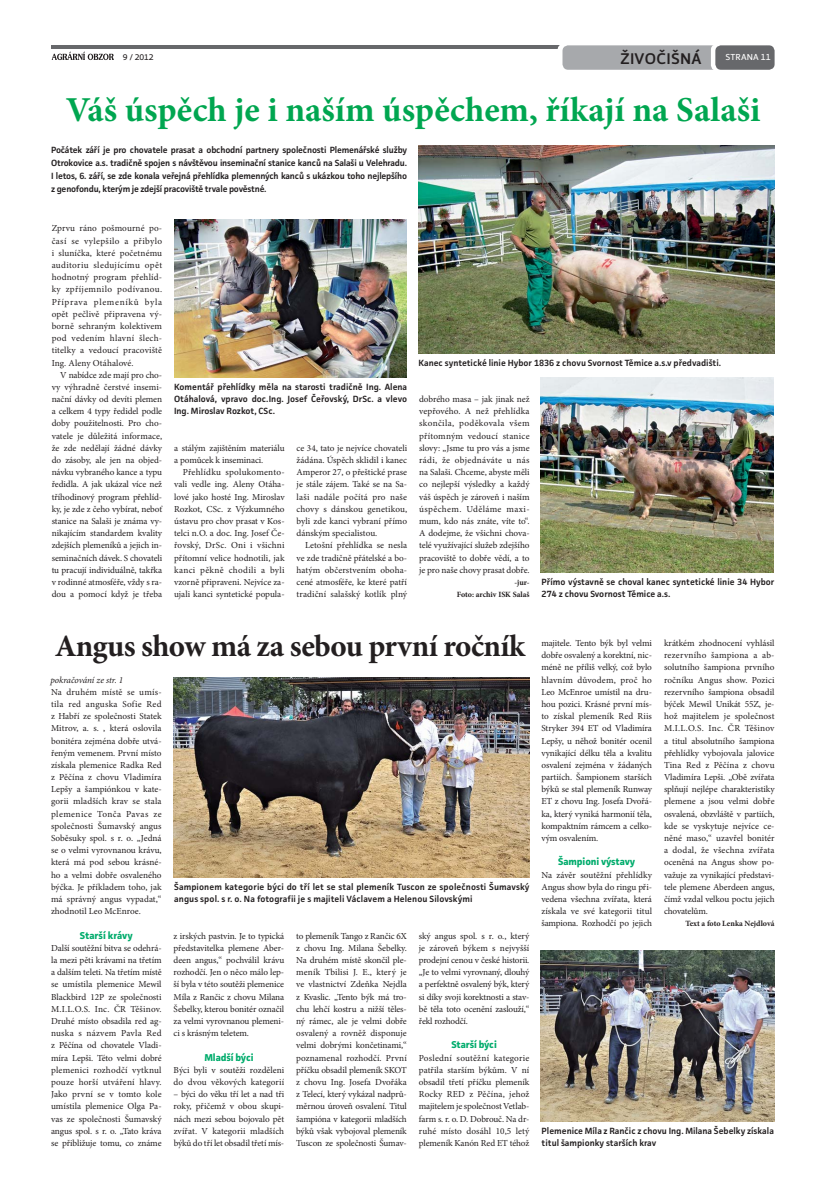
<style>
.page{position:relative;width:820px;height:1191px;background:#fff}
.page>*{position:absolute;margin:0;border:0;box-sizing:border-box;transform-origin:0 0}
.t1{font:700 35px "Minion Pro";color:#00a650}
.t2{font:700 31px "Minion Pro";letter-spacing:-.02em;color:#231f20}
.t3{font:16px "Priva Three Pro";letter-spacing:.015em;color:#231f20}
.t4{font:700 10px "Facit";letter-spacing:-.01em;color:#00ac6c}
.t5{font:9.2px/12.2px "Minion Pro";letter-spacing:-.01em;color:#231f20;text-align:justify}
.t6{font:italic 9.2px "Minion Pro";letter-spacing:-.01em;color:#231f20}
.t7{font:600 9px/12.2px "Facit";color:#231f20}
.t8{font:9px "Priva Two Pro";letter-spacing:.005em;color:#fff}
.t9{font:8.5px "Priva Two Pro";color:#231f20}
.t10{font:700 8px/12.2px "Minion Pro";color:#231f20;text-align:right}
</style>
<div class="page">
<hr style="left:51px;top:45px;width:524px;height:4px;background:#67686b">
<div style="left:557px;top:44px;width:58px;height:27px;background:#fff;border-radius:6px"></div>
<div style="left:562px;top:45px;width:207px;height:25px;background:#a7a9ac;border-radius:6px"></div>
<div style="left:710px;top:44px;width:58px;height:27px;background:#fff;border-radius:6px"></div>
<svg style="left:52px;top:52px;width:62px;height:8px"></svg>
<div style="left:715px;top:45px;width:59px;height:25px;background:#67686b;border-radius:6px"></div>
<img style="left:173px;top:677px;width:356px;height:201px">
<img style="left:540px;top:950px;width:234px;height:172px">
<img style="left:419px;top:145px;width:355px;height:208px">
<img style="left:174px;top:219px;width:232px;height:159px">
<img style="left:540px;top:378px;width:233px;height:195px">
<h3 class="t3" style="left:620px;top:53px;width:82px">ŽIVOČIŠNÁ</h3>
<h1 class="t1" style="left:66px;top:96px;width:695px">Váš úspěch je i naším úspěchem, říkají na Salaši</h1>
<p class="t7" style="left:51px;top:144px;width:357px;line-height:13px;text-align:justify">Počátek září je pro chovatele prasat a obchodní partnery společnosti Plemenářské služby Otrokovice a.s. tradičně spojen s návštěvou inseminační stanice kanců na Salaši u Velehradu.<br>I letos, 6. září, se zde konala veřejná přehlídka plemenných kanců s ukázkou toho nejlepšího z genofondu, kterým je zdejší pracoviště trvale pověstné.</p>
<p class="t9" style="left:123px;top:52px;width:32px">9 / 2012</p>
<p class="t8" style="left:725px;top:52px;width:47px">STRANA 11</p>
<p class="t5" style="left:52px;top:223px;width:112px">Zprvu ráno pošmourné po&shy;časí se vylepšilo a přibylo i sluníčka, které početnému auditoriu sledujícímu opět hodnotný program přehlíd&shy;ky zpříjemnilo podívanou.<br>Příprava plemeníků byla opět pečlivě připravena vý&shy;borně sehraným kolektivem pod vedením hlavní šlech&shy;titelky a vedoucí pracoviště Ing. Aleny Otáhalové.</p>
<p class="t5" style="left:52px;top:369px;width:112px;text-indent:9px">V nabídce zde mají pro cho&shy;vy výhradně čerstvé insemi&shy;nační dávky od devíti plemen a celkem 4 typy ředidel podle doby použitelnosti. Pro cho&shy;vatele je důležitá informace, že zde nedělají žádné dávky do zásoby, ale jen na objed&shy;návku vybraného kance a typu ředidla. A jak ukázal více než tříhodinový program přehlíd&shy;ky, je zde z čeho vybírat, neboť stanice na Salaši je známa vy&shy;nikajícím standardem kvality zdejších plemeníků a jejich in&shy;seminačních dávek. S chovateli tu pracují individuálně, takřka v rodinné atmosféře, vždy s ra&shy;dou a pomocí když je třeba</p>
<p class="t7" style="left:174px;top:382px;width:234px;text-align:justify">Komentář přehlídky měla na starosti tradičně Ing. Alena Otáhalová, vpravo doc.Ing. Josef Čeřovský, DrSc. a vlevo Ing. Miroslav Rozkot, CSc.</p>
<p class="t5" style="left:174px;top:442px;width:112px">a stálým zajištěním materiálu a pomůcek k inseminaci.</p>
<p class="t5" style="left:174px;top:467px;width:112px;text-indent:9px">Přehlídku spolukomento&shy;vali vedle ing. Aleny Otáha&shy;lové jako hosté Ing. Miroslav Rozkot, CSc. z Výzkumného ústavu pro chov prasat v Kos&shy;telci n.O. a doc. Ing. Josef Če&shy;řovský, DrSc. Oni i všichni přítomní velice hodnotili, jak kanci pěkně chodili a byli vzorně připraveni. Nejvíce za&shy;ujali kanci syntetické popula-</p>
<p class="t5" style="left:296px;top:442px;width:112px">ce 34, tato je nejvíce chovateli žádána. Úspěch sklidil i kanec Amperor 27, o přeštické prase je stále zájem. Také se na Sa&shy;laši nadále počítá pro naše chovy s dánskou genetikou, byli zde kanci vybraní přímo dánským specialistou.</p>
<p class="t5" style="left:296px;top:540px;width:112px;text-indent:9px">Letošní přehlídka se nesla ve zde tradičně přátelské a bo&shy;hatým občerstvením oboha&shy;cené atmosféře, ke které patří tradiční salašský kotlík plný</p>
<p class="t7" style="left:418px;top:357px;width:304px">Kanec syntetické linie Hybor 1836 z chovu Svornost Těmice a.s.v předvadišti.</p>
<p class="t5" style="left:419px;top:394px;width:112px">dobrého masa – jak jinak než vepřového. A než přehlídka skončila, poděkovala všem přítomným vedoucí stanice slovy: „Jsme tu pro vás a jsme rádi, že objednáváte u nás na Salaši. Chceme, abyste měli co nejlepší výsledky a každý váš úspěch je zároveň i naším úspěchem. Uděláme maxi&shy;mum, kdo nás znáte, víte to“.<br>A dodejme, že všichni chova&shy;telé využívající služeb zdejšího pracoviště to dobře vědí, a to je pro naše chovy prasat dobře.</p>
<p class="t10" style="left:456px;top:577px;width:74px">-jur-<br>Foto: archiv ISK Salaš</p>
<p class="t7" style="left:541px;top:577px;width:234px">Přímo výstavně se choval kanec syntetické linie 34 Hybor<br>274 z chovu Svornost Těmice a.s.</p>
<h2 class="t2" style="left:55px;top:633px;width:471px">Angus show má za sebou první ročník</h2>
<p class="t6" style="left:50px;top:674px;width:74px">pokračování ze str. 1</p>
<p class="t5" style="left:51px;top:686px;width:112px">Na druhém místě se umís&shy;tila red anguska Sofie Red z Habří ze společnosti Statek Mitrov, a. s. , která oslovila bonitéra zejména dobře utvá&shy;řeným vemenem. První místo získala plemenice Radka Red z Pěčína z chovu Vladimíra Lepšy a šampiónkou v kate&shy;gorii mladších krav se stala plemenice Tonča Pavas ze společnosti Šumavský angus Soběsuky spol. s r. o. „Jedná se o velmi vyrovnanou krávu, která má pod sebou krásné&shy;ho a velmi dobře osvaleného býčka. Je příkladem toho, jak má správný angus vypadat,“ zhodnotil Leo McEnroe.</p>
<p class="t4" style="left:80px;top:929px;width:54px">Starší krávy</p>
<p class="t5" style="left:51px;top:942px;width:112px">Další soutěžní bitva se odehrá&shy;la mezi pěti krávami na třetím a dalším teleti. Na třetím místě se umístila plemenice Mewil Blackbird 12P ze společnosti M.I.L.O.S. Inc. ČR Těšinov.<br>Druhé místo obsadila red ag&shy;nuska s názvem Pavla Red z Pěčína od chovatele Vladi&shy;míra Lepši. Této velmi dobré plemenici rozhodčí vytknul pouze horší utváření hlavy.<br>Jako první se v tomto kole umístila plemenice Olga Pa&shy;vas ze společnosti Šumavský angus spol. s r. o. „Tato kráva se přibližuje tomu, co známe</p>
<p class="t7" style="left:174px;top:881px;width:357px">Šampionem kategorie býci do tří let se stal plemeník Tuscon ze společnosti Šumavský angus spol. s r. o. Na fotografii je s majiteli Václavem a Helenou Silovskými</p>
<p class="t5" style="left:173px;top:930px;width:112px">z irských pastvin. Je to typická představitelka plemene Aber&shy;deen angus,“ pochválil krávu rozhodčí. Jen o něco málo lep&shy;ší byla v této soutěži plemenice Míla z Rančic z chovu Milana Šebelky, kterou bonitér označil za velmi vyrovnanou plemeni&shy;ci s krásným teletem.</p>
<p class="t4" style="left:204px;top:1051px;width:51px">Mladší býci</p>
<p class="t5" style="left:173px;top:1064px;width:112px">Býci byli v soutěži rozděleni do dvou věkových kategorií</p>
<p class="t5" style="left:173px;top:1088px;width:112px">– býci do věku tří let a nad tři roky, přičemž v obou skupi&shy;nách mezi sebou bojovalo pět zvířat. V kategorii mladších býků do tří let obsadil třetí mís-</p>
<p class="t5" style="left:296px;top:930px;width:112px">to plemeník Tango z Rančic 6X z chovu Ing. Milana Šebelky.<br>Na druhém místě skončil ple&shy;meník Tbilisi J. E., který je ve vlastnictví Zdeňka Nejdla z Kvaslic. „Tento býk má tro&shy;chu lehčí kostru a nižší těles&shy;ný rámec, ale je velmi dobře osvalený a rovněž disponuje velmi dobrými končetinami,“ poznamenal rozhodčí. První příčku obsadil plemeník SKOT z chovu Ing. Josefa Dvořáka z Telecí, který vykázal nadprů&shy;měrnou úroveň osvalení. Titul šampióna v kategorii mladších býků však vybojoval plemeník Tuscon ze společnosti Šumav-</p>
<p class="t5" style="left:418px;top:930px;width:112px">ský angus spol. s r. o., který je zároveň býkem s nejvyšší prodejní cenou v české historii. „Je to velmi vyrovnaný, dlouhý a perfektně osvalený býk, který si díky svoji korektnosti a stav&shy;bě těla toto ocenění zaslouží,“ řekl rozhodčí.</p>
<p class="t4" style="left:451px;top:1039px;width:47px">Starší býci</p>
<p class="t5" style="left:418px;top:1052px;width:112px">Poslední soutěžní kategorie patřila starším býkům. V ní obsadil třetí příčku plemeník Rocky RED z Pěčína, jehož majitelem je společnost Vetlab&shy;farm s. r. o. D. Dobrouč. Na dr&shy;ruhé místo dosáhl 10,5 letý plemeník Kanón Red ET téhož</p>
<p class="t5" style="left:541px;top:637px;width:112px">majitele. Tento býk byl velmi dobře osvalený a korektní, nic&shy;méně ne příliš velký, což bylo hlavním důvodem, proč ho Leo McEnroe umístil na dru&shy;hou pozici. Krásné první mís&shy;to získal plemeník Red Riis Stryker 394 ET od Vladimíra Lepšy, u něhož bonitér ocenil vynikající délku těla a kvalitu osvalení zejména v žádaných partiích. Šampionem starších býků se stal plemeník Runway ET z chovu Ing. Josefa Dvořá&shy;ka, který vyniká harmonií těla, kompaktním rámcem a celko&shy;vým osvalením.</p>
<p class="t4" style="left:558px;top:856px;width:79px">Šampioni výstavy</p>
<p class="t5" style="left:541px;top:869px;width:112px">Na závěr soutěžní přehlídky Angus show byla do ringu při&shy;vedena všechna zvířata, která získala ve své kategorii titul šampiona. Rozhodčí po jejich</p>
<p class="t5" style="left:663px;top:637px;width:112px">krátkém zhodnocení vyhlásil rezervního šampiona a ab&shy;solutního šampiona prvního ročníku Angus show. Pozici rezervního šampiona obsadil býček Mewil Unikát 55Z, je&shy;hož majitelem je společnost M.I.L.O.S. Inc. ČR Těšinov a titul absolutního šampiona přehlídky vybojovala jalovice Tina Red z Pěčína z chovu Vladimíra Lepši. „Obě zvířata splňují nejlépe charakteristiky plemene a jsou velmi dobře osvalená, obzvláště v partiích, kde se vyskytuje nejvíce ce&shy;něné maso,“ uzavřel bonitér a dodal, že všechna zvířata oceněná na Angus show po&shy;važuje za vynikající představi&shy;tele plemene Aberdeen angus, čímž vzdal velkou poctu jejich chovatelům.</p>
<p class="t10" style="left:685px;top:918px;width:90px">Text a foto Lenka Nejdlová</p>
<p class="t7" style="left:541px;top:1125px;width:234px">Plemenice Míla z Rančic z chovu Ing. Milana Šebelky získala titul šampionky starších krav</p>
</div>
